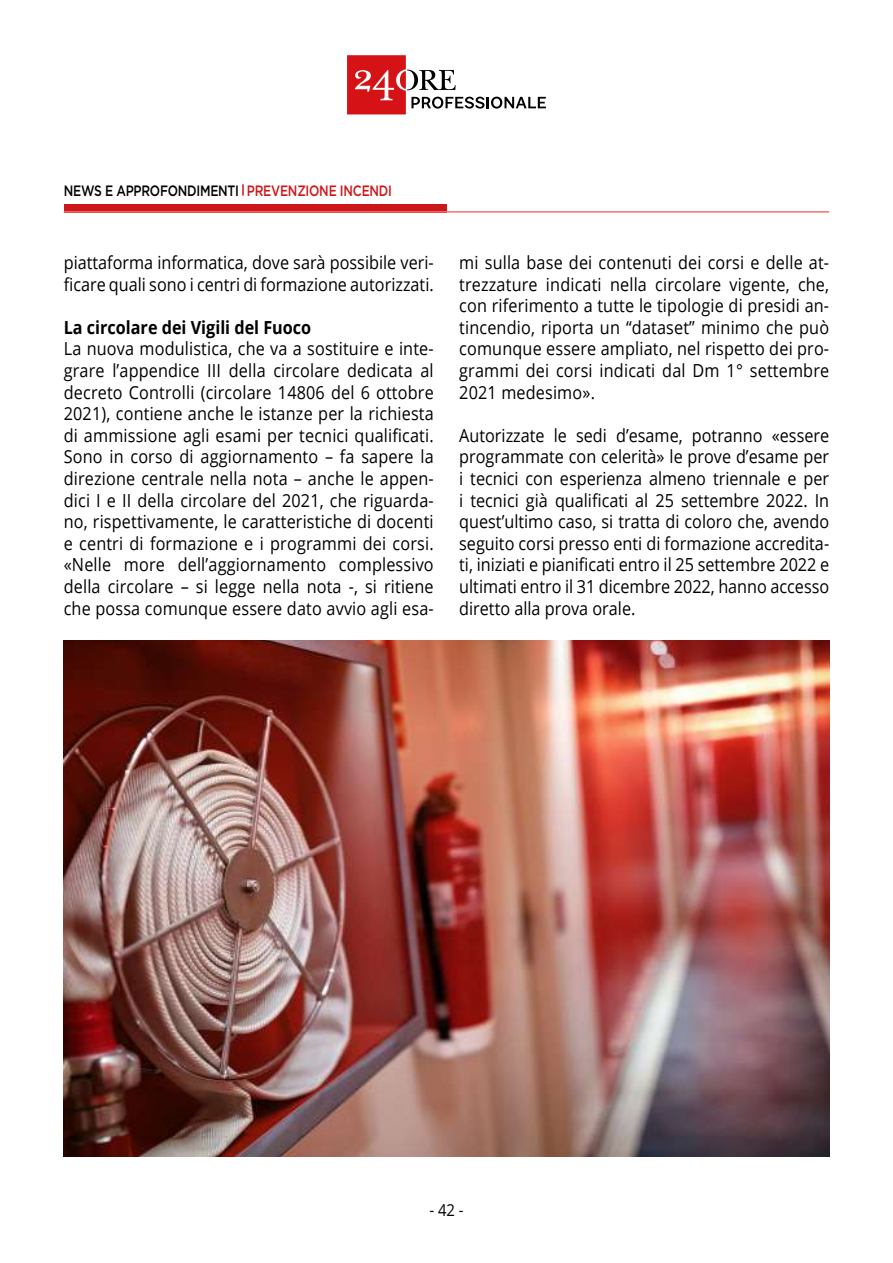
<style>
.page{position:relative;width:893px;height:1263px;background:#fff}
.page>*{position:absolute;margin:0;border:0;box-sizing:border-box;transform-origin:0 0}
.t1{font:18px/21.6px "Open Sans";color:#000;text-align:justify;scale:.9 1}
.t2{font:700 18px "Open Sans";color:#000;scale:.9 1}
.t3{font:16.5px "Open Sans";color:#000;scale:.9 1}
.t4{font:500 15px "Gotham";letter-spacing:-.02em;color:#000;scale:.81 1}
.s1{color:#cd171a}
</style>
<div class="page">
<div style="left:64px;top:204px;width:382px;height:9px;background:#cd171a"></div>
<hr style="left:64px;top:211px;width:765px;height:2px;background:#ed7369">
<svg style="left:347px;top:55px;width:199px;height:59px"></svg>
<svg style="left:242px;top:184px;width:2px;height:12px"></svg>
<img style="left:64px;top:640px;width:765px;height:517px">
<p class="t4" style="left:64px;top:180px;width:407px">NEWS E APPROFONDIMENTI <span class="s1">PREVENZIONE INCENDI</span></p>
<p class="t1" style="left:64px;top:251px;width:413px">piattaforma informatica, dove sarà possibile veri&shy;ficare quali sono i centri di formazione autorizzati.</p>
<p class="t2" style="left:64px;top:314px;width:277px">La circolare dei Vigili del Fuoco</p>
<p class="t1" style="left:64px;top:337px;width:413px">La nuova modulistica, che va a sostituire e inte&shy;grare l’appendice III della circolare dedicata al decreto Controlli (circolare 14806 del 6 ottobre 2021), contiene anche le istanze per la richiesta di ammissione agli esami per tecnici qualificati.<br>Sono in corso di aggiornamento – fa sapere la direzione centrale nella nota – anche le appen&shy;dici I e II della circolare del 2021, che riguarda&shy;no, rispettivamente, le caratteristiche di docenti e centri di formazione e i programmi dei corsi. «Nelle more dell’aggiornamento complessivo della circolare – si legge nella nota -, si ritiene che possa comunque essere dato avvio agli esa-</p>
<p class="t1" style="left:459px;top:251px;width:413px">mi sulla base dei contenuti dei corsi e delle at&shy;trezzature indicati nella circolare vigente, che, con riferimento a tutte le tipologie di presidi an&shy;tincendio, riporta un “dataset” minimo che può comunque essere ampliato, nel rispetto dei pro&shy;grammi dei corsi indicati dal Dm 1° settembre 2021 medesimo».</p>
<p class="t1" style="left:459px;top:424px;width:413px">Autorizzate le sedi d’esame, potranno «essere programmate con celerità» le prove d’esame per i tecnici con esperienza almeno triennale e per i tecnici già qualificati al 25 settembre 2022. In quest’ultimo caso, si tratta di coloro che, avendo seguito corsi presso enti di formazione accredita&shy;ti, iniziati e pianificati entro il 25 settembre 2022 e ultimati entro il 31 dicembre 2022, hanno accesso diretto alla prova orale.</p>
<p class="t3" style="left:429px;top:1199px;width:40px">- 42 -</p>
</div>
